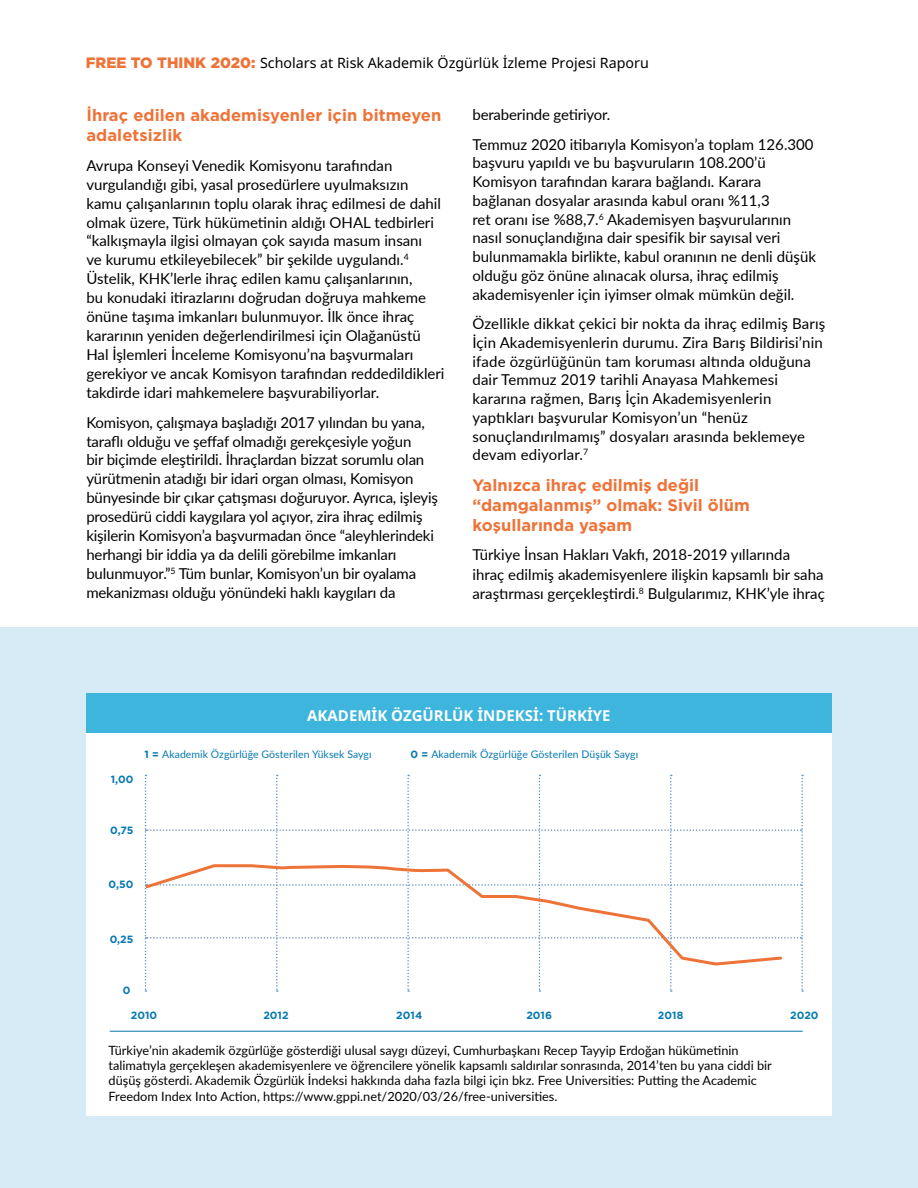
<style>
.page{position:relative;width:918px;height:1188px;background:#fff}
.page>*{position:absolute;margin:0;border:0;box-sizing:border-box;transform-origin:0 0}
.t1{font:700 16.5px/19.8px "Gotham";color:#ee7338}
.t2{font:15px/18.9px "Lato";color:#000}
.t3{font:700 15px "Noto Sans";color:#fff}
.t4{font:14.25px "Noto Sans";color:#000}
.t5{font:12.75px/15.3px "Lato";color:#000}
.t6{font:10.5px "Lato";letter-spacing:.005em;color:#0679b0}
.t7{font:700 10.5px "Gotham";letter-spacing:.005em;color:#0679b0}
.s1{font-family:"Gotham";font-weight:900;font-size:15px;color:#ee7338}
.s2{font-family:"Gotham";font-weight:700}
</style>
<div class="page">
<div style="left:0;top:627px;width:918px;height:561px;background:#d6ebf6"></div>
<div style="left:86px;top:709px;width:746px;height:407px;background:#fff"></div>
<hr style="left:110px;top:1031px;width:693px;height:1px;background:#0679b0">
<div style="left:86px;top:693px;width:746px;height:39px;background:#3eb5dd"></div>
<svg style="left:145px;top:775px;width:658px;height:217px"></svg>
<p class="t4" style="left:86px;top:53px;width:565px"><span class="s1">FREE TO THINK 2020:</span> Scholars at Risk Akademik Özgürlük İzleme Projesi Raporu</p>
<p class="t1" style="left:86px;top:105px;width:356px">İhraç edilen akademisyenler için bitmeyen adaletsizlik</p>
<p class="t2" style="left:86px;top:155px;width:360px">Avrupa Konseyi Venedik Komisyonu tarafından vurgulandığı gibi, yasal prosedürlere uyulmaksızın kamu çalışanlarının toplu olarak ihraç edilmesi de dahil olmak üzere, Türk hükümetinin aldığı OHAL tedbirleri “kalkışmayla ilgisi olmayan çok sayıda masum insanı<br>ve kurumu etkileyebilecek” bir şekilde uygulandı.<sup>4<br></sup>Üstelik, KHK’lerle ihraç edilen kamu çalışanlarının,<br>bu konudaki itirazlarını doğrudan doğruya mahkeme önüne taşıma imkanları bulunmuyor. İlk önce ihraç kararının yeniden değerlendirilmesi için Olağanüstü Hal İşlemleri İnceleme Komisyonu’na başvurmaları gerekiyor ve ancak Komisyon tarafından reddedildikleri takdirde idari mahkemelere başvurabiliyorlar.</p>
<p class="t2" style="left:86px;top:412px;width:353px">Komisyon, çalışmaya başladığı 2017 yılından bu yana, taraflı olduğu ve şeffaf olmadığı gerekçesiyle yoğun<br>bir biçimde eleştirildi. İhraçlardan bizzat sorumlu olan yürütmenin atadığı bir idari organ olması, Komisyon bünyesinde bir çıkar çatışması doğuruyor. Ayrıca, işleyiş prosedürü ciddi kaygılara yol açıyor, zira ihraç edilmiş kişilerin Komisyon’a başvurmadan önce “aleyhlerindeki herhangi bir iddia ya da delili görebilme imkanları bulunmuyor.”<sup>5</sup> Tüm bunlar, Komisyon’un bir oyalama mekanizması olduğu yönündeki haklı kaygıları da</p>
<p class="t2" style="left:472px;top:99px;width:343px;line-height:29.5px">beraberinde getiriyor.<br>Temmuz 2020 itibarıyla Komisyon’a toplam 126.300</p>
<p class="t2" style="left:472px;top:153px;width:345px">başvuru yapıldı ve bu başvuruların 108.200’ü Komisyon tarafından karara bağlandı. Karara bağlanan dosyalar arasında kabul oranı %11,3<br>ret oranı ise %88,7.<sup>6</sup> Akademisyen başvurularının nasıl sonuçlandığına dair spesifik bir sayısal veri bulunmamakla birlikte, kabul oranının ne denli düşük olduğu göz önüne alınacak olursa, ihraç edilmiş akademisyenler için iyimser olmak mümkün değil.</p>
<p class="t2" style="left:472px;top:314px;width:354px">Özellikle dikkat çekici bir nokta da ihraç edilmiş Barış İçin Akademisyenlerin durumu. Zira Barış Bildirisi’nin ifade özgürlüğünün tam koruması altında olduğuna dair Temmuz 2019 tarihli Anayasa Mahkemesi kararına rağmen, Barış İçin Akademisyenlerin yaptıkları başvurular Komisyon’un “henüz sonuçlandırılmamış” dosyaları arasında beklemeye devam ediyorlar.<sup>7</sup></p>
<p class="t1" style="left:472px;top:475px;width:279px">Yalnızca ihraç edilmiş değil “damgalanmış” olmak: Sivil ölüm koşullarında yaşam</p>
<p class="t2" style="left:472px;top:545px;width:354px">Türkiye İnsan Hakları Vakfı, 2018-2019 yıllarında ihraç edilmiş akademisyenlere ilişkin kapsamlı bir saha araştırması gerçekleştirdi.<sup>8</sup> Bulgularımız, KHK’yle ihraç</p>
<p class="t3" style="left:307px;top:705px;width:305px">AKADEMİK ÖZGÜRLÜK İNDEKSİ: TÜRKİYE</p>
<p class="t7" style="left:111px;top:772px;width:24px">1,00</p>
<p class="t6" style="left:145px;top:747px;width:228px"><span class="s2">1 =</span> Akademik Özgürlüğe Gösterilen Yüksek Saygı</p>
<p class="t6" style="left:410px;top:747px;width:229px"><span class="s2">0 =</span> Akademik Özgürlüğe Gösterilen Düşük Saygı</p>
<p class="t7" style="left:110px;top:823px;width:25px">0,75</p>
<p class="t7" style="left:109px;top:878px;width:26px">0,50</p>
<p class="t7" style="left:110px;top:932px;width:25px">0,25</p>
<p class="t7" style="left:123px;top:983px;width:9px">0</p>
<p class="t7" style="left:131px;top:1008px;width:28px">2010</p>
<p class="t7" style="left:263px;top:1008px;width:27px">2012</p>
<p class="t7" style="left:396px;top:1008px;width:27px">2014</p>
<p class="t7" style="left:526px;top:1008px;width:27px">2016</p>
<p class="t7" style="left:658px;top:1008px;width:27px">2018</p>
<p class="t7" style="left:790px;top:1008px;width:30px">2020</p>
<p class="t5" style="left:109px;top:1042px;width:665px">Türkiye’nin akademik özgürlüğe gösterdiği ulusal saygı düzeyi, Cumhurbaşkanı Recep Tayyip Erdoğan hükümetinin talimatıyla gerçekleşen akademisyenlere ve öğrencilere yönelik kapsamlı saldırılar sonrasında, 2014’ten bu yana ciddi bir düşüş gösterdi. Akademik Özgürlük İndeksi hakkında daha fazla bilgi için bkz. Free Universities: Putting the Academic Freedom Index Into Action, https://www.gppi.net/2020/03/26/free-universities.</p>
</div>
